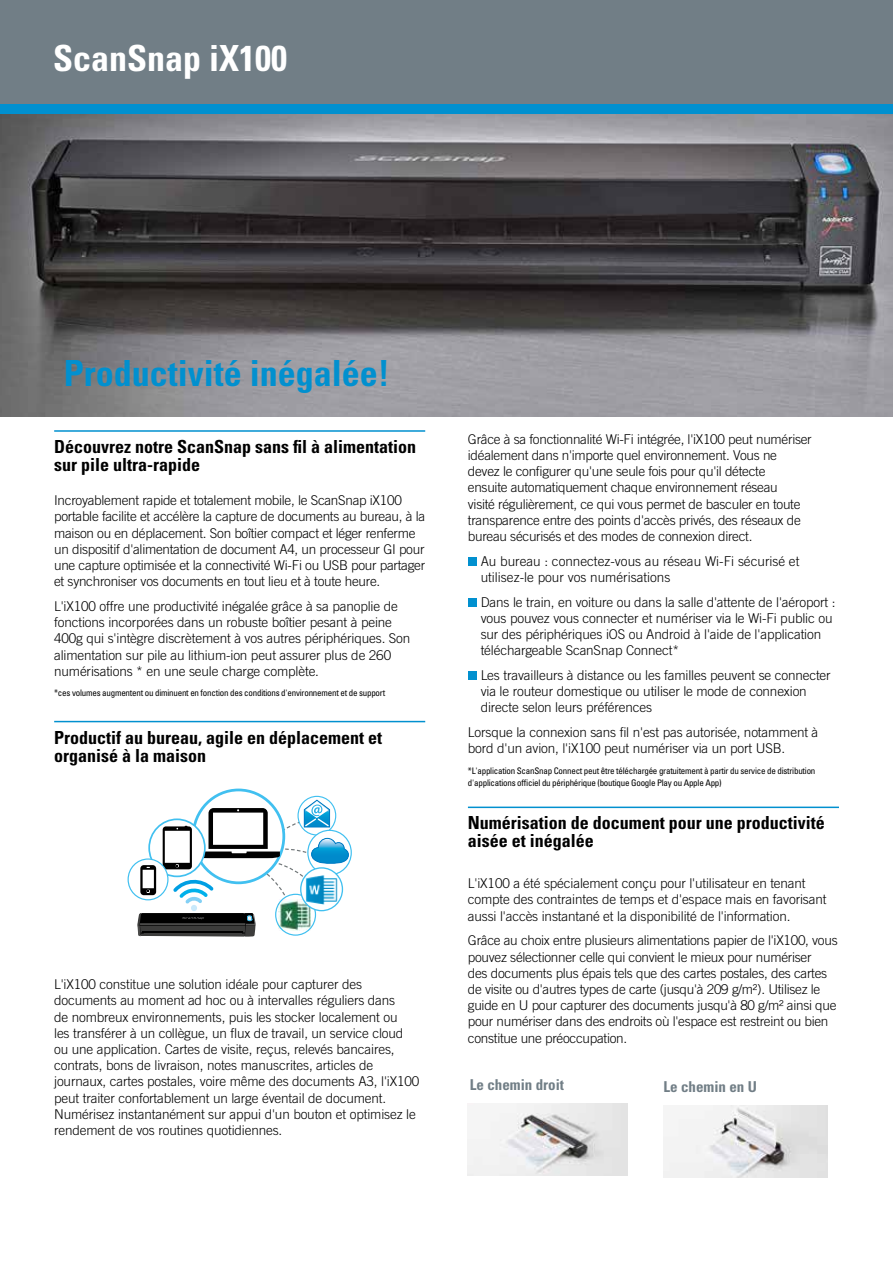
<style>
.page{position:relative;width:893px;height:1263px;background:#fff}
.page>*{position:absolute;margin:0;border:0;box-sizing:border-box;transform-origin:0 0}
.t1{font:700 condensed 36px "Univers";color:#0190cf}
.t2{font:700 condensed 36px "Univers";color:#fff}
.t3{font:700 condensed 18px/18px "Univers";color:#000}
.t4{font:700 condensed 15px "Univers";color:#717e86}
.t5{font:300 13.5px/16.2px "Trade Gothic";letter-spacing:-.01em;color:#000}
.t6{font:condensed 9px/12px "Univers";letter-spacing:-.025em;color:#000}
</style>
<div class="page">
<img style="left:0;top:113px;width:893px;height:303px">
<div style="left:0;top:0;width:893px;height:113px;background:#0190cf"></div>
<div style="left:0;top:0;width:893px;height:104px;background:#717e86"></div>
<hr style="left:54px;top:721px;width:371px;height:1px;background:#0190cf">
<hr style="left:54px;top:430px;width:371px;height:2px;background:#0190cf">
<hr style="left:468px;top:806px;width:371px;height:2px;background:#0190cf">
<img style="left:468px;top:1103px;width:159px;height:73px">
<img style="left:664px;top:1106px;width:164px;height:71px">
<div style="left:297px;top:796px;width:39px;height:39px;border:1px solid #41c0f0;border-radius:50%"></div>
<svg style="left:193px;top:790px;width:91px;height:93px"></svg>
<div style="left:128px;top:858px;width:41px;height:42px;border:1px solid #41c0f0;border-radius:50%"></div>
<svg style="left:137px;top:799px;width:212px;height:137px"></svg>
<svg style="left:301px;top:868px;width:41px;height:43px"></svg>
<div style="left:300px;top:867px;width:43px;height:44px;border:1px solid #41c0f0;border-radius:50%"></div>
<img style="left:306px;top:874px;width:32px;height:30px">
<div style="left:468px;top:557px;width:8px;height:9px;background:#0190cf"></div>
<div style="left:468px;top:598px;width:8px;height:9px;background:#0190cf"></div>
<div style="left:468px;top:671px;width:8px;height:9px;background:#0190cf"></div>
<h1 class="t2" style="left:53px;top:36px;width:236px">ScanSnap iX100</h1>
<h1 class="t1" style="left:64px;top:352px;width:328px">Productivité inégalée!</h1>
<h2 class="t3" style="left:54px;top:437px;width:363px">Découvrez notre ScanSnap sans fil à alimentation sur pile ultra-rapide</h2>
<p class="t5" style="left:54px;top:492px;width:373px">Incroyablement rapide et totalement mobile, le ScanSnap iX100 portable facilite et accélère la capture de documents au bureau, à la maison ou en déplacement. Son boîtier compact et léger renferme un dispositif d'alimentation de document A4, un processeur GI pour une capture optimisée et la connectivité Wi-Fi ou USB pour partager et synchroniser vos documents en tout lieu et à toute heure.</p>
<p class="t5" style="left:54px;top:598px;width:358px">L'iX100 offre une productivité inégalée grâce à sa panoplie de fonctions incorporées dans un robuste boîtier pesant à peine 400g qui s'intègre discrètement à vos autres périphériques. Son alimentation sur pile au lithium-ion peut assurer plus de 260 numérisations * en une seule charge complète.</p>
<p class="t6" style="left:54px;top:687px;width:332px">*ces volumes augmentent ou diminuent en fonction des conditions d'environnement et de support</p>
<h2 class="t3" style="left:54px;top:728px;width:329px">Productif au bureau, agile en déplacement et organisé à la maison</h2>
<p class="t5" style="left:54px;top:976px;width:367px">L'iX100 constitue une solution idéale pour capturer des documents au moment ad hoc ou à intervalles réguliers dans<br>de nombreux environnements, puis les stocker localement ou<br>les transférer à un collègue, un flux de travail, un service cloud ou une application. Cartes de visite, reçus, relevés bancaires, contrats, bons de livraison, notes manuscrites, articles de journaux, cartes postales, voire même des documents A3, l'iX100 peut traiter confortablement un large éventail de document.<br>Numérisez instantanément sur appui d'un bouton et optimisez le rendement de vos routines quotidiennes.</p>
<p class="t5" style="left:468px;top:431px;width:345px">Grâce à sa fonctionnalité Wi-Fi intégrée, l'iX100 peut numériser idéalement dans n'importe quel environnement. Vous ne devez le configurer qu'une seule fois pour qu'il détecte<br>ensuite automatiquement chaque environnement réseau<br>visité régulièrement, ce qui vous permet de basculer en toute transparence entre des points d'accès privés, des réseaux de bureau sécurisés et des modes de connexion direct.</p>
<p class="t5" style="left:481px;top:553px;width:320px">Au bureau : connectez-vous au réseau Wi-Fi sécurisé et utilisez-le pour vos numérisations</p>
<p class="t5" style="left:481px;top:593px;width:356px">Dans le train, en voiture ou dans la salle d'attente de l'aéroport : vous pouvez vous connecter et numériser via le Wi-Fi public ou sur des périphériques iOS ou Android à l'aide de l'application téléchargeable ScanSnap Connect*</p>
<p class="t5" style="left:481px;top:667px;width:352px">Les travailleurs à distance ou les familles peuvent se connecter via le routeur domestique ou utiliser le mode de connexion directe selon leurs préférences</p>
<p class="t5" style="left:468px;top:724px;width:352px">Lorsque la connexion sans fil n'est pas autorisée, notamment à bord d'un avion, l'iX100 peut numériser via un port USB.</p>
<p class="t6" style="left:468px;top:764px;width:349px">*L'application ScanSnap Connect peut être téléchargée gratuitement à partir du service de distribution d'applications officiel du périphérique (boutique Google Play ou Apple App)</p>
<h2 class="t3" style="left:468px;top:814px;width:358px">Numérisation de document pour une productivité aisée et inégalée</h2>
<p class="t5" style="left:468px;top:875px;width:360px">L'iX100 a été spécialement conçu pour l'utilisateur en tenant compte des contraintes de temps et d'espace mais en favorisant aussi l'accès instantané et la disponibilité de l'information.</p>
<p class="t5" style="left:468px;top:932px;width:371px">Grâce au choix entre plusieurs alimentations papier de l'iX100, vous pouvez sélectionner celle qui convient le mieux pour numériser<br>des documents plus épais tels que des cartes postales, des cartes de visite ou d'autres types de carte (jusqu'à 209 g/m²). Utilisez le guide en U pour capturer des documents jusqu'à 80 g/m² ainsi que pour numériser dans des endroits où l'espace est restreint ou bien constitue une préoccupation.</p>
<p class="t4" style="left:470px;top:1075px;width:96px">Le chemin droit</p>
<p class="t4" style="left:664px;top:1078px;width:95px">Le chemin en U</p>
</div>
